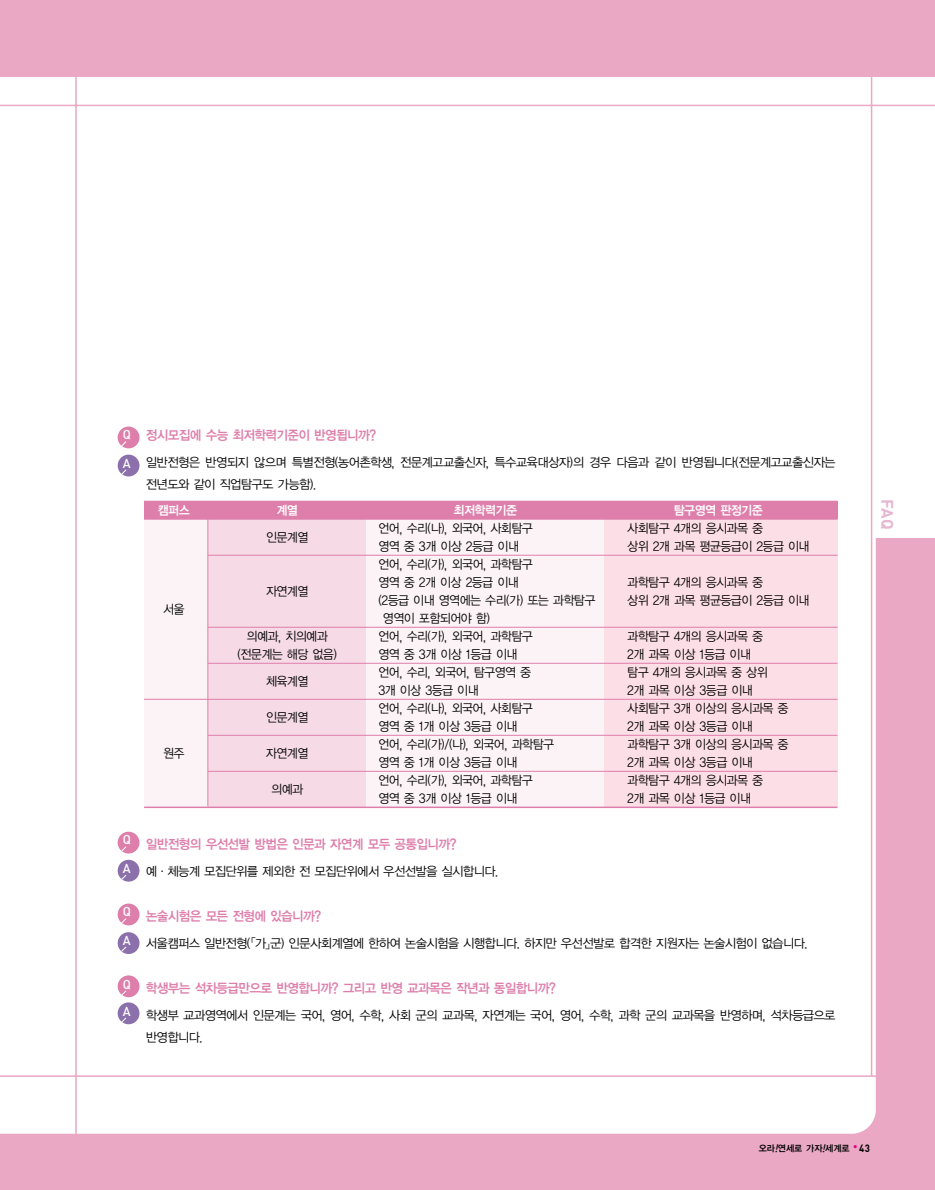
<style>
.page{position:relative;width:935px;height:1190px;background:#fff}
.page>*{position:absolute;margin:0;border:0;box-sizing:border-box;transform-origin:0 0}
.t1{font:700 16.5px "DIN";color:#e5b7d0}
.t2{font:13.05px "YGO14";letter-spacing:-.115em;color:#de7fab;scale:.95 1}
.t3{font:500 12.9px "DIN";color:#fff}
.t4{font:12.45px "YGO12";letter-spacing:-.115em;color:#000;scale:.95 1}
.t5{font:12.45px/22.5px "YGO12";letter-spacing:-.115em;color:#000}
.t6{font:12.45px "YGO14";letter-spacing:-.115em;color:#fff;scale:.95 1}
.t7{font:700 10.5px "DIN";color:#000;scale:.9 1}
.t8{font:9px "YGO14";letter-spacing:-.07em;color:#000}
.s1{font-style:italic}
</style>
<div class="page">
<div style="left:1px;top:539px;width:933px;height:651px;background:#eaa8c4"></div>
<div style="left:1px;top:508px;width:874px;height:625px;background:#fff"></div>
<hr style="left:870px;top:68px;width:2px;height:1007px;background:#eaa8c4">
<hr style="left:1px;top:1075px;width:877px;height:1px;background:#eaa8c4">
<hr style="left:1px;top:105px;width:933px;height:1px;background:#eaa8c4">
<hr style="left:75px;top:62px;width:2px;height:1083px;background:#eaa8c4">
<div style="left:118px;top:454px;width:21px;height:22px;background:#8b70ac;border-radius:50%"></div>
<svg style="left:121px;top:469px;width:6px;height:6px"></svg>
<div style="left:118px;top:426px;width:21px;height:22px;background:#de7fab;border-radius:50%"></div>
<div style="left:118px;top:859px;width:21px;height:22px;background:#8b70ac;border-radius:50%"></div>
<svg style="left:121px;top:874px;width:6px;height:6px"></svg>
<div style="left:118px;top:831px;width:21px;height:22px;background:#de7fab;border-radius:50%"></div>
<svg style="left:121px;top:846px;width:6px;height:6px"></svg>
<div style="left:118px;top:932px;width:21px;height:22px;background:#8b70ac;border-radius:50%"></div>
<svg style="left:121px;top:946px;width:6px;height:6px"></svg>
<div style="left:118px;top:903px;width:21px;height:22px;background:#de7fab;border-radius:50%"></div>
<div style="left:118px;top:1002px;width:21px;height:22px;background:#8b70ac;border-radius:50%"></div>
<svg style="left:121px;top:1017px;width:6px;height:6px"></svg>
<div style="left:118px;top:975px;width:21px;height:22px;background:#de7fab;border-radius:50%"></div>
<svg style="left:121px;top:990px;width:6px;height:6px"></svg>
<div style="left:144px;top:501px;width:693px;height:18px;background:#de7fab"></div>
<div style="left:144px;top:519px;width:693px;height:288px;background:#fcf3f6"></div>
<div style="left:208px;top:519px;width:157px;height:288px;background:#f6dbe6"></div>
<div style="left:603px;top:519px;width:234px;height:288px;background:#fcdee6"></div>
<hr style="left:144px;top:519px;width:693px;height:1px;background:#de7fab">
<hr style="left:208px;top:555px;width:629px;height:1px;background:#de7fab">
<hr style="left:208px;top:627px;width:629px;height:1px;background:#de7fab">
<hr style="left:208px;top:663px;width:629px;height:1px;background:#de7fab">
<hr style="left:144px;top:699px;width:693px;height:1px;background:#de7fab">
<hr style="left:208px;top:735px;width:629px;height:1px;background:#de7fab">
<hr style="left:208px;top:771px;width:629px;height:1px;background:#de7fab">
<hr style="left:144px;top:806px;width:693px;height:2px;background:#de7fab">
<hr style="left:207px;top:504px;width:1px;height:302px;background:#de7fab">
<div style="left:1px;top:0;width:933px;height:77px;background:#eaa8c4"></div>
<p class="t3" style="left:123px;top:430px;width:10px">Q</p>
<p class="t3" style="left:123px;top:458px;width:9px">A</p>
<p class="t3" style="left:123px;top:835px;width:10px">Q</p>
<p class="t3" style="left:123px;top:863px;width:9px">A</p>
<p class="t3" style="left:123px;top:907px;width:10px">Q</p>
<p class="t3" style="left:123px;top:935px;width:9px">A</p>
<p class="t3" style="left:123px;top:979px;width:10px">Q</p>
<p class="t3" style="left:123px;top:1006px;width:9px">A</p>
<p class="t2" style="left:146px;top:429px;width:245px">정시모집에 수능 최저학력기준이 반영됩니까?</p>
<p class="t5" style="left:146px;top:451px;width:692px">일반전형은 반영되지 않으며 특별전형(농어촌학생, 전문계고교출신자, 특수교육대상자)의 경우 다음과 같이 반영됩니다(전문계고교출신자는 전년도와 같이 직업탐구도 가능함).</p>
<p class="t6" style="left:157px;top:504px;width:36px">캠퍼스</p>
<p class="t6" style="left:276px;top:504px;width:25px">계열</p>
<p class="t6" style="left:453px;top:504px;width:69px">최저학력기준</p>
<p class="t6" style="left:673px;top:504px;width:96px">탐구영역 판정기준</p>
<p class="t4" style="left:266px;top:531px;width:47px">인문계열</p>
<p class="t4" style="left:378px;top:522px;width:165px">언어, 수리(나), 외국어, 사회탐구</p>
<p class="t4" style="left:627px;top:522px;width:145px">사회탐구 4개의 응시과목 중</p>
<p class="t4" style="left:378px;top:540px;width:150px">영역 중 3개 이상 2등급 이내</p>
<p class="t4" style="left:627px;top:540px;width:194px">상위 2개 과목 평균등급이 2등급 이내</p>
<p class="t4" style="left:378px;top:558px;width:165px">언어, 수리(가), 외국어, 과학탐구</p>
<p class="t4" style="left:163px;top:603px;width:25px">서울</p>
<p class="t4" style="left:266px;top:585px;width:47px">자연계열</p>
<p class="t4" style="left:378px;top:576px;width:150px">영역 중 2개 이상 2등급 이내</p>
<p class="t4" style="left:627px;top:576px;width:145px">과학탐구 4개의 응시과목 중</p>
<p class="t4" style="left:378px;top:594px;width:231px">(2등급 이내 영역에는 수리(가) 또는 과학탐구</p>
<p class="t4" style="left:627px;top:594px;width:194px">상위 2개 과목 평균등급이 2등급 이내</p>
<p class="t4" style="left:382px;top:612px;width:115px">영역이 포함되어야 함)</p>
<p class="t4" style="left:246px;top:630px;width:88px">의예과, 치의예과</p>
<p class="t4" style="left:378px;top:630px;width:165px">언어, 수리(가), 외국어, 과학탐구</p>
<p class="t4" style="left:627px;top:630px;width:145px">과학탐구 4개의 응시과목 중</p>
<p class="t4" style="left:237px;top:648px;width:107px">(전문계는 해당 없음)</p>
<p class="t4" style="left:378px;top:648px;width:149px">영역 중 3개 이상 1등급 이내</p>
<p class="t4" style="left:627px;top:648px;width:133px">2개 과목 이상 1등급 이내</p>
<p class="t4" style="left:266px;top:675px;width:47px">체육계열</p>
<p class="t4" style="left:378px;top:666px;width:163px">언어, 수리, 외국어, 탐구영역 중</p>
<p class="t4" style="left:627px;top:666px;width:150px">탐구 4개의 응시과목 중 상위</p>
<p class="t4" style="left:378px;top:684px;width:108px">3개 이상 3등급 이내</p>
<p class="t4" style="left:627px;top:684px;width:135px">2개 과목 이상 3등급 이내</p>
<p class="t4" style="left:266px;top:711px;width:47px">인문계열</p>
<p class="t4" style="left:378px;top:702px;width:165px">언어, 수리(나), 외국어, 사회탐구</p>
<p class="t4" style="left:627px;top:702px;width:172px">사회탐구 3개 이상의 응시과목 중</p>
<p class="t4" style="left:378px;top:720px;width:149px">영역 중 1개 이상 3등급 이내</p>
<p class="t4" style="left:627px;top:720px;width:135px">2개 과목 이상 3등급 이내</p>
<p class="t4" style="left:163px;top:747px;width:25px">원주</p>
<p class="t4" style="left:266px;top:747px;width:47px">자연계열</p>
<p class="t4" style="left:271px;top:783px;width:36px">의예과</p>
<p class="t4" style="left:378px;top:738px;width:187px">언어, 수리(가)/(나), 외국어, 과학탐구</p>
<p class="t4" style="left:627px;top:738px;width:172px">과학탐구 3개 이상의 응시과목 중</p>
<p class="t4" style="left:378px;top:756px;width:149px">영역 중 1개 이상 3등급 이내</p>
<p class="t4" style="left:627px;top:756px;width:135px">2개 과목 이상 3등급 이내</p>
<p class="t4" style="left:378px;top:774px;width:165px">언어, 수리(가), 외국어, 과학탐구</p>
<p class="t4" style="left:627px;top:774px;width:145px">과학탐구 4개의 응시과목 중</p>
<p class="t4" style="left:378px;top:792px;width:149px">영역 중 3개 이상 1등급 이내</p>
<p class="t4" style="left:627px;top:792px;width:133px">2개 과목 이상 1등급 이내</p>
<p class="t2" style="left:146px;top:838px;width:329px">일반전형의 우선선발 방법은 인문과 자연계 모두 공통입니까?</p>
<p class="t5" style="left:146px;top:860px;width:354px">예∙체능계 모집단위를 제외한 전 모집단위에서 우선선발을 실시합니다.</p>
<p class="t2" style="left:146px;top:910px;width:187px">논술시험은 모든 전형에 있습니까?</p>
<p class="t5" style="left:146px;top:932px;width:664px">서울캠퍼스 일반전형(「가」군) 인문사회계열에 한하여 논술시험을 시행합니다. 하지만 우선선발로 합격한 지원자는 논술시험이 없습니다.</p>
<p class="t2" style="left:146px;top:982px;width:434px">학생부는 석차등급만으로 반영합니까? 그리고 반영 교과목은 작년과 동일합니까?</p>
<p class="t5" style="left:146px;top:1004px;width:692px">학생부 교과영역에서 인문계는 국어, 영어, 수학, 사회 군의 교과목, 자연계는 국어, 영어, 수학, 과학 군의 교과목을 반영하며, 석차등급으로 반영합니다.</p>
<h1 class="t1" style="left:893px;top:499px;width:31px;rotate:90deg">FAQ</h1>
<p class="t8" style="left:758px;top:1144px;width:101px">오라<span class="s1">!</span>연세로 가자<span class="s1">!</span>세계로 <sup>●</sup></p>
<p class="t7" style="left:859px;top:1144px;width:13px">43</p>
</div>
